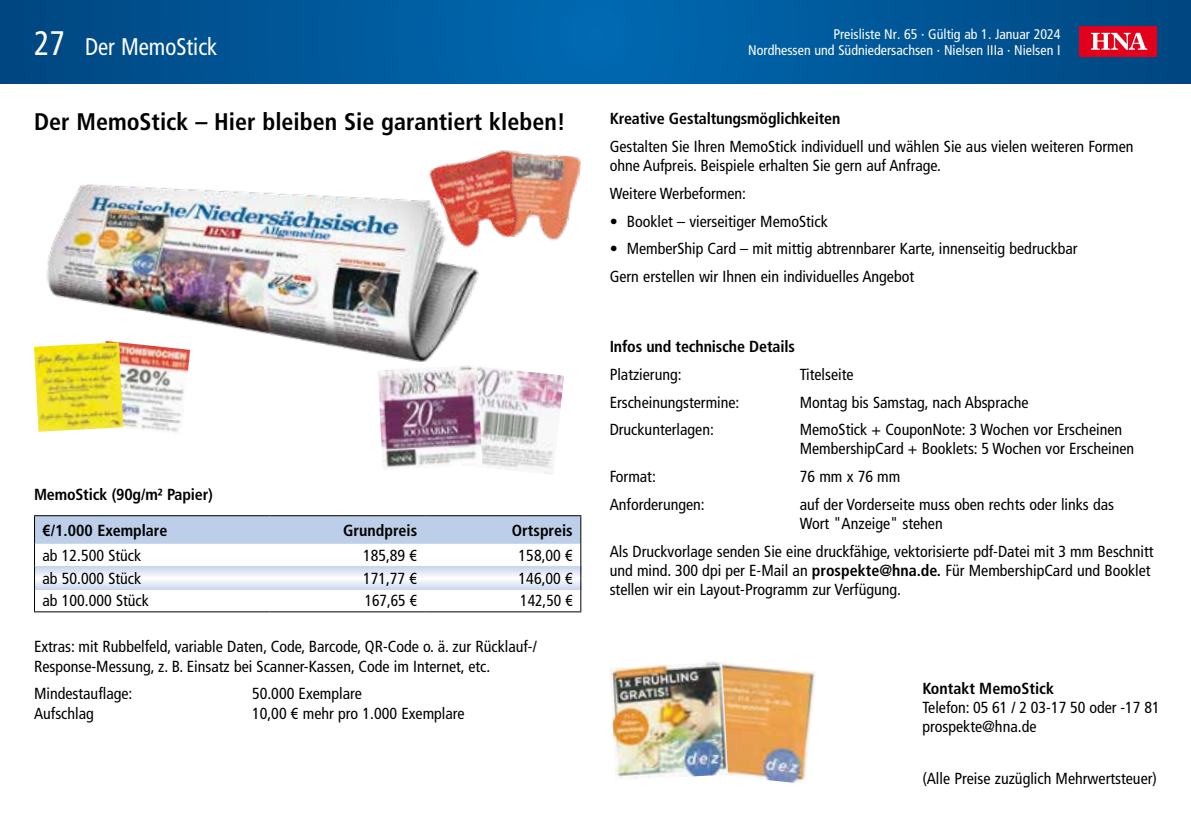
<style>
.page{position:relative;width:1191px;height:840px;background:#fff}
.page>*{position:absolute;margin:0;border:0;box-sizing:border-box;transform-origin:0 0}
.t1{font:condensed 34px "Frutiger";color:#fff;scale:.95 1}
.t2{font:700 condensed 24px "Frutiger";color:#000}
.t3{font:condensed 24px "Frutiger";color:#fff;scale:.95 1}
.t4{font:condensed 16px/19.2px "Frutiger";color:#000}
.t5{font:700 condensed 16px "Frutiger";letter-spacing:-.01em;color:#000}
.t6{font:condensed 14px "Frutiger";color:#fff}
.s1{font-weight:700}
</style>
<div class="page">
<svg style="left:0;top:0;width:1191px;height:84px;background:#005799"></svg>
<div style="left:1079px;top:26px;width:78px;height:30px;background:#e2001a"></div>
<svg style="left:1091px;top:33px;width:56px;height:17px"></svg>
<img style="left:47px;top:184px;width:432px;height:178px">
<svg style="left:34px;top:515px;width:547px;height:96px"></svg>
<hr style="left:34px;top:611px;width:236px;height:1px;background:#000">
<hr style="left:270px;top:611px;width:155px;height:1px;background:#000">
<hr style="left:425px;top:611px;width:156px;height:1px;background:#000">
<img style="left:97px;top:341px;width:93px;height:92px">
<img style="left:34px;top:342px;width:89px;height:89px">
<img style="left:482px;top:367px;width:82px;height:107px">
<img style="left:378px;top:365px;width:104px;height:105px">
<img style="left:705px;top:660px;width:111px;height:123px">
<img style="left:610px;top:661px;width:118px;height:119px">
<img style="left:539px;top:154px;width:42px;height:87px">
<img style="left:428px;top:150px;width:111px;height:105px">
<h1 class="t1" style="left:34px;top:23px;width:34px">27</h1>
<p class="t6" style="left:833px;top:25px;width:229px">Preisliste Nr. 65 · Gültig ab 1. Januar 2024</p>
<h2 class="t3" style="left:85px;top:32px;width:141px">Der MemoStick</h2>
<p class="t6" style="left:748px;top:41px;width:314px">Nordhessen und Südniedersachsen · Nielsen IIIa · Nielsen I</p>
<h2 class="t2" style="left:34px;top:107px;width:533px">Der MemoStick – Hier bleiben Sie garantiert kleben!</h2>
<p class="t5" style="left:34px;top:485px;width:180px">MemoStick (90g/m² Papier)</p>
<p class="t5" style="left:43px;top:520px;width:126px">€/1.000 Exemplare</p>
<p class="t5" style="left:343px;top:520px;width:75px">Grundpreis</p>
<p class="t5" style="left:512px;top:520px;width:62px">Ortspreis</p>
<p class="t4" style="left:43px;top:545px;width:100px">ab 12.500 Stück</p>
<p class="t4" style="left:363px;top:545px;width:56px">185,89 €</p>
<p class="t4" style="left:518px;top:545px;width:56px">158,00 €</p>
<p class="t4" style="left:43px;top:568px;width:100px">ab 50.000 Stück</p>
<p class="t4" style="left:363px;top:568px;width:56px">171,77 €</p>
<p class="t4" style="left:518px;top:568px;width:56px">146,00 €</p>
<p class="t4" style="left:43px;top:591px;width:108px">ab 100.000 Stück</p>
<p class="t4" style="left:365px;top:591px;width:54px">167,65 €</p>
<p class="t4" style="left:520px;top:591px;width:54px">142,50 €</p>
<p class="t4" style="left:34px;top:637px;width:504px">Extras: mit Rubbelfeld, variable Daten, Code, Barcode, QR-Code o. ä. zur Rücklauf-/<br>Response-Messung, z. B. Einsatz bei Scanner-Kassen, Code im Internet, etc.</p>
<p class="t4" style="left:34px;top:684px;width:100px">Mindestauflage:</p>
<p class="t4" style="left:252px;top:684px;width:111px">50.000 Exemplare</p>
<p class="t4" style="left:34px;top:703px;width:61px">Aufschlag</p>
<p class="t4" style="left:252px;top:703px;width:214px">10,00 € mehr pro 1.000 Exemplare</p>
<p class="t5" style="left:609px;top:109px;width:232px">Kreative Gestaltungsmöglichkeiten</p>
<p class="t4" style="left:609px;top:137px;width:525px">Gestalten Sie Ihren MemoStick individuell und wählen Sie aus vielen weiteren Formen ohne Aufpreis. Beispiele erhalten Sie gern auf Anfrage.</p>
<p class="t4" style="left:609px;top:184px;width:138px">Weitere Werbeformen:</p>
<p class="t4" style="left:609px;top:211px;width:220px">• Booklet – vierseitiger MemoStick</p>
<p class="t4" style="left:609px;top:235px;width:469px;line-height:27.8px">• MemberShip Card – mit mittig abtrennbarer Karte, innenseitig bedruckbar<br>Gern erstellen wir Ihnen ein individuelles Angebot</p>
<p class="t5" style="left:609px;top:337px;width:187px">Infos und technische Details</p>
<p class="t4" style="left:609px;top:364px;width:73px">Platzierung:</p>
<p class="t4" style="left:799px;top:364px;width:55px">Titelseite</p>
<p class="t4" style="left:609px;top:392px;width:131px">Erscheinungstermine:</p>
<p class="t4" style="left:799px;top:392px;width:230px">Montag bis Samstag, nach Absprache</p>
<p class="t4" style="left:609px;top:420px;width:106px">Druckunterlagen:</p>
<p class="t4" style="left:799px;top:420px;width:336px">MemoStick + CouponNote: 3 Wochen vor Erscheinen<br>MembershipCard + Booklets: 5 Wochen vor Erscheinen</p>
<p class="t4" style="left:609px;top:467px;width:48px">Format:</p>
<p class="t4" style="left:799px;top:467px;width:102px">76 mm x 76 mm</p>
<p class="t4" style="left:609px;top:494px;width:97px">Anforderungen:</p>
<p class="t4" style="left:799px;top:494px;width:316px">auf der Vorderseite muss oben rechts oder links das<br>Wort "Anzeige" stehen</p>
<p class="t4" style="left:609px;top:541px;width:545px">Als Druckvorlage senden Sie eine druckfähige, vektorisierte pdf-Datei mit 3 mm Beschnitt und mind. 300 dpi per E-Mail an <span class="s1">prospekte@hna.de.</span> Für MembershipCard und Booklet stellen wir ein Layout-Programm zur Verfügung.</p>
<p class="t5" style="left:922px;top:678px;width:133px">Kontakt MemoStick</p>
<p class="t4" style="left:922px;top:697px;width:239px">Telefon: 05 61 / 2 03-17 50 oder -17 81 prospekte@hna.de</p>
<p class="t4" style="left:922px;top:768px;width:236px">(Alle Preise zuzüglich Mehrwertsteuer)</p>
</div>
